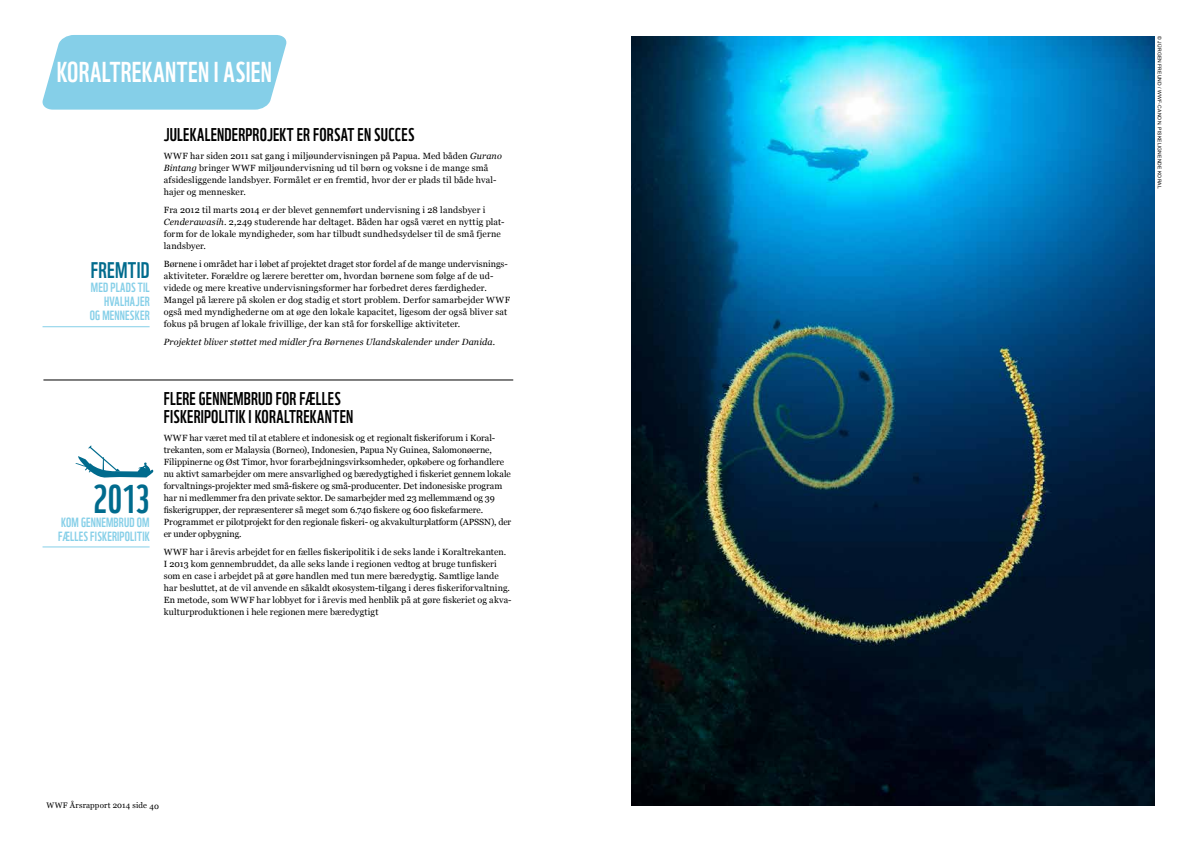
<style>
.page{position:relative;width:1191px;height:842px;background:#fff}
.page>*{position:absolute;margin:0;border:0;box-sizing:border-box;transform-origin:0 0}
.t1{font:39px "WWF";color:#006b8d}
.t2{font:28px "WWF";letter-spacing:.015em;color:#fff}
.t3{font:22px "WWF";letter-spacing:.015em;color:#006b8d}
.t4{font:18px/18px "WWF";letter-spacing:.015em;color:#000}
.t5{font:13px/14px "WWF";letter-spacing:.015em;color:#85cfe8}
.t6{font:9px/12px "Georgia";letter-spacing:.005em;color:#000}
.t7{font:italic 9px "Georgia";letter-spacing:.015em;color:#000}
.t8{font:8px "Georgia";letter-spacing:.015em;color:#000}
.t9{font:5px "Arial";letter-spacing:.04em;color:#000}
.s1{font-style:italic}
</style>
<div class="page">
<svg style="left:42px;top:35px;width:245px;height:75px;background:#8ed2e9"></svg>
<hr style="left:43px;top:380px;width:470px;height:1px;background:#000">
<svg style="left:76px;top:445px;width:78px;height:33px"></svg>
<hr style="left:43px;top:547px;width:107px;height:1px;background:#85cfe8">
<hr style="left:43px;top:326px;width:107px;height:1px;background:#85cfe8">
<img style="left:631px;top:36px;width:524px;height:770px">
<h2 class="t2" style="left:57px;top:50px;width:217px">KORALTREKANTEN I ASIEN</h2>
<h3 class="t3" style="left:91px;top:253px;width:60px">FREMTID</h3>
<h3 class="t5" style="left:90px;top:279px;width:61px;text-align:right">MED PLADS TIL<br>HVALHAJER<br>OG MENNESKER</h3>
<h3 class="t4" style="left:164px;top:123px;width:252px">JULEKALENDERPROJEKT ER FORSAT EN SUCCES</h3>
<p class="t6" style="left:164px;top:149px;width:340px">WWF har siden 2011 sat gang i miljøundervisningen på Papua. Med båden <span class="s1">Gurano Bintang</span> bringer WWF miljøundervisning ud til børn og voksne i de mange små afsidesliggende landsbyer. Formålet er en fremtid, hvor der er plads til både hval&shy;hajer og mennesker.</p>
<p class="t6" style="left:164px;top:203px;width:342px">Fra 2012 til marts 2014 er der blevet gennemført undervisning i 28 landsbyer i <span class="s1">Cenderawasih</span>. 2,249 studerende har deltaget. Båden har også været en nyttig plat&shy;form for de lokale myndigheder, som har tilbudt sundhedsydelser til de små fjerne landsbyer.</p>
<p class="t6" style="left:164px;top:257px;width:348px">Børnene i området har i løbet af projektet draget stor fordel af de mange undervisnings&shy;aktiviteter. Forældre og lærere beretter om, hvordan børnene som følge af de ud&shy;videde og mere kreative undervisningsformer har forbedret deres færdigheder.<br>Mangel på lærere på skolen er dog stadig et stort problem. Derfor samarbejder WWF også med myndighederne om at øge den lokale kapacitet, ligesom der også bliver sat fokus på brugen af lokale frivillige, der kan stå for forskellige aktiviteter.</p>
<p class="t7" style="left:164px;top:336px;width:333px">Projektet bliver støttet med midler fra Børnenes Ulandskalender under Danida.</p>
<h1 class="t1" style="left:93px;top:468px;width:58px">2013</h1>
<h3 class="t5" style="left:58px;top:514px;width:93px">KOM GENNEMBRUD OM<br>FÆLLES FISKERIPOLITIK</h3>
<h3 class="t4" style="left:164px;top:387px;width:191px">FLERE GENNEMBRUD FOR FÆLLES<br>FISKERIPOLITIK I KORALTREKANTEN</h3>
<p class="t6" style="left:164px;top:431px;width:349px">WWF har været med til at etablere et indonesisk og et regionalt fiskeriforum i Koral&shy;trekanten, som er Malaysia (Borneo), Indonesien, Papua Ny Guinea, Salomonøerne, Filippinerne og Øst Timor, hvor forarbejdningsvirksomheder, opkøbere og forhandlere nu aktivt samarbejder om mere ansvarlighed og bæredygtighed i fiskeriet gennem lokale forvaltnings-projekter med små-fiskere og små-producenter. Det indonesiske program har ni medlemmer fra den private sektor. De samarbejder med 23 mellemmænd og 39 fiskerigrupper, der repræsenterer så meget som 6.740 fiskere og 600 fiskefarmere.<br>Programmet er pilotprojekt for den regionale fiskeri- og akvakulturplatform (APSSN), der er under opbygning.</p>
<p class="t6" style="left:164px;top:545px;width:349px">WWF har i årevis arbejdet for en fælles fiskeripolitik i de seks lande i Koraltrekanten.<br>I 2013 kom gennembruddet, da alle seks lande i regionen vedtog at bruge tunfiskeri som en case i arbejdet på at gøre handlen med tun mere bæredygtig. Samtlige lande har besluttet, at de vil anvende en såkaldt økosystem-tilgang i deres fiskeriforvaltning.<br>En metode, som WWF har lobbyet for i årevis med henblik på at gøre fiskeriet og akva&shy;kulturproduktionen i hele regionen mere bæredygtigt</p>
<p class="t8" style="left:46px;top:801px;width:114px">WWF Årsrapport 2014 side 40</p>
<p class="t9" style="left:1162px;top:36px;width:154px;rotate:90deg">© JÜRGEN FREUND / WWF-CANON. PISKELIGNENDE KORAL</p>
</div>
